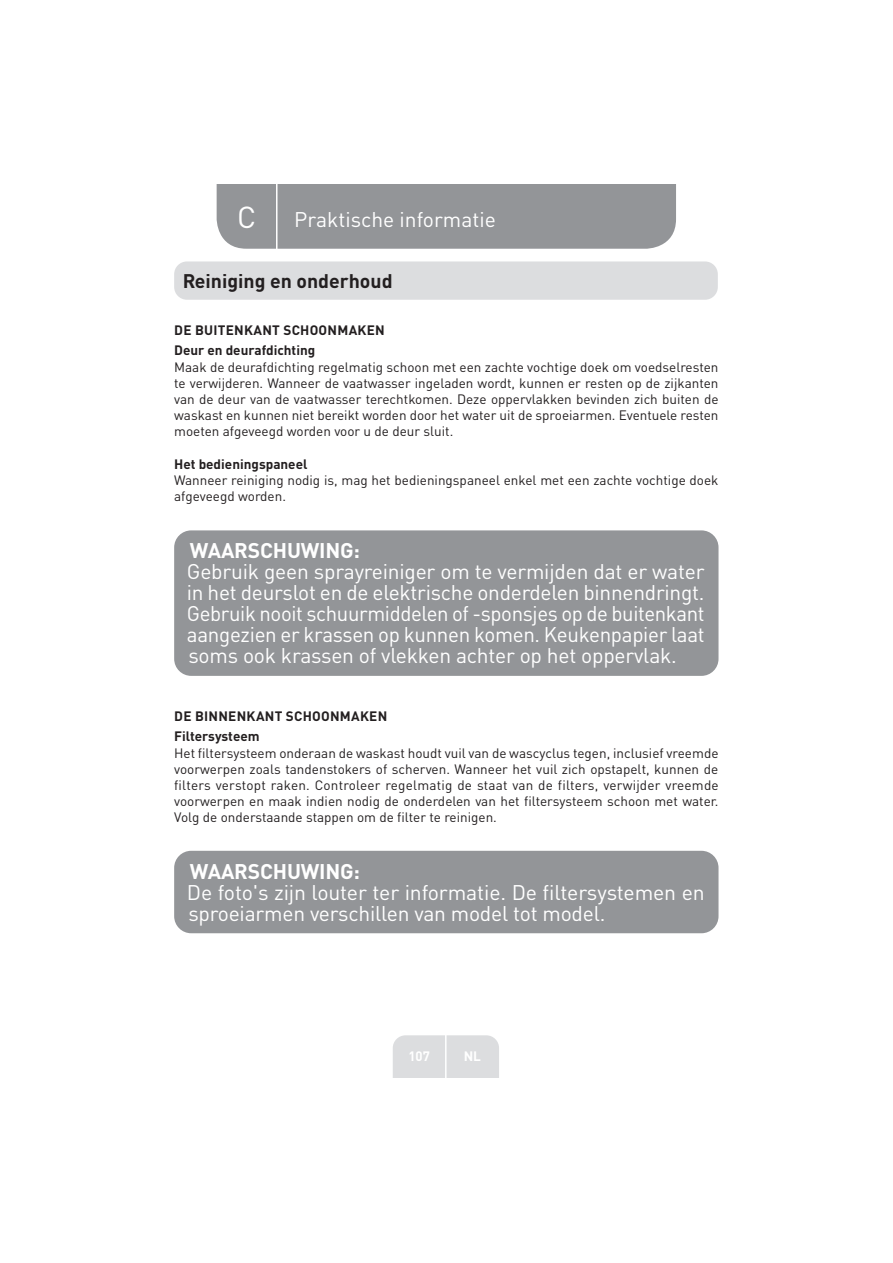
<style>
.page{position:relative;width:893px;height:1263px;background:#fff}
.page>*{position:absolute;margin:0;border:0;box-sizing:border-box;transform-origin:0 0}
.t1{font:30px "DIN Pro";color:#fff}
.t2{font:21px/21px "DIN Pro";letter-spacing:-.01em;color:#fff;text-align:justify}
.t3{font:700 21px "DIN Pro";letter-spacing:-.01em;color:#fff}
.t4{font:700 19.5px "DIN Pro";color:#231f20}
.t5{font:13.5px/16.2px "DIN Pro";color:#231f20;text-align:justify}
.t6{font:700 13.5px/20.4px "DIN Pro";letter-spacing:.02em;color:#231f20}
.t7{font:700 13.5px "DIN Pro";color:#231f20}
.t8{font:700 13.5px "DIN Pro";color:#fff}
</style>
<div class="page">
<div style="left:217px;top:185px;width:459px;height:64px;background:#939598"></div>
<div style="left:393px;top:1035px;width:106px;height:43px;background:#dcdddf"></div>
<hr style="left:445px;top:1018px;width:1px;height:60px;background:#fff">
<hr style="left:276px;top:185px;width:1px;height:66px;background:#fff">
<div style="left:174px;top:530px;width:544px;height:146px;background:#939598;border-radius:17px"></div>
<div style="left:174px;top:261px;width:544px;height:39px;background:#dcdddf;border-radius:13px"></div>
<div style="left:174px;top:851px;width:544px;height:82px;background:#939598;border-radius:17px"></div>
<h1 class="t1" style="left:237px;top:206px;width:21px">C</h1>
<h2 class="t2" style="left:294px;top:211px;width:203px">Praktische informatie</h2>
<h3 class="t4" style="left:183px;top:268px;width:211px">Reiniging en onderhoud</h3>
<p class="t6" style="left:174px;top:319px;width:212px">DE BUITENKANT SCHOONMAKEN<br>Deur en deurafdichting</p>
<p class="t5" style="left:174px;top:360px;width:546px">Maak de deurafdichting regelmatig schoon met een zachte vochtige doek om voedselresten te verwijderen. Wanneer de vaatwasser ingeladen wordt, kunnen er resten op de zijkanten van de deur van de vaatwasser terechtkomen. Deze oppervlakken bevinden zich buiten de waskast en kunnen niet bereikt worden door het water uit de sproeiarmen. Eventuele resten moeten afgeveegd worden voor u de deur sluit.</p>
<p class="t7" style="left:174px;top:455px;width:135px">Het bedieningspaneel</p>
<p class="t5" style="left:174px;top:474px;width:546px">Wanneer reiniging nodig is, mag het bedieningspaneel enkel met een zachte vochtige doek afgeveegd worden.</p>
<h2 class="t3" style="left:190px;top:537px;width:172px">WAARSCHUWING:</h2>
<p class="t2" style="left:187px;top:564px;width:519px">Gebruik geen sprayreiniger om te vermijden dat er water in het deurslot en de elektrische onderdelen binnendringt.<br>Gebruik nooit schuurmiddelen of -sponsjes op de buitenkant aangezien er krassen op kunnen komen. Keukenpapier laat soms ook krassen of vlekken achter op het oppervlak.</p>
<p class="t6" style="left:174px;top:705px;width:215px">DE BINNENKANT SCHOONMAKEN<br>Filtersysteem</p>
<p class="t5" style="left:174px;top:746px;width:546px">Het filtersysteem onderaan de waskast houdt vuil van de wascyclus tegen, inclusief vreemde voorwerpen zoals tandenstokers of scherven. Wanneer het vuil zich opstapelt, kunnen de filters verstopt raken. Controleer regelmatig de staat van de filters, verwijder vreemde voorwerpen en maak indien nodig de onderdelen van het filtersysteem schoon met water.<br>Volg de onderstaande stappen om de filter te reinigen.</p>
<h2 class="t3" style="left:190px;top:857px;width:172px">WAARSCHUWING:</h2>
<h2 class="t2" style="left:187px;top:884px;width:519px">De foto's zijn louter ter informatie. De filtersystemen en sproeiarmen verschillen van model tot model.</h2>
<p class="t8" style="left:409px;top:1048px;width:23px">107</p>
<p class="t8" style="left:464px;top:1048px;width:19px">NL</p>
</div>
